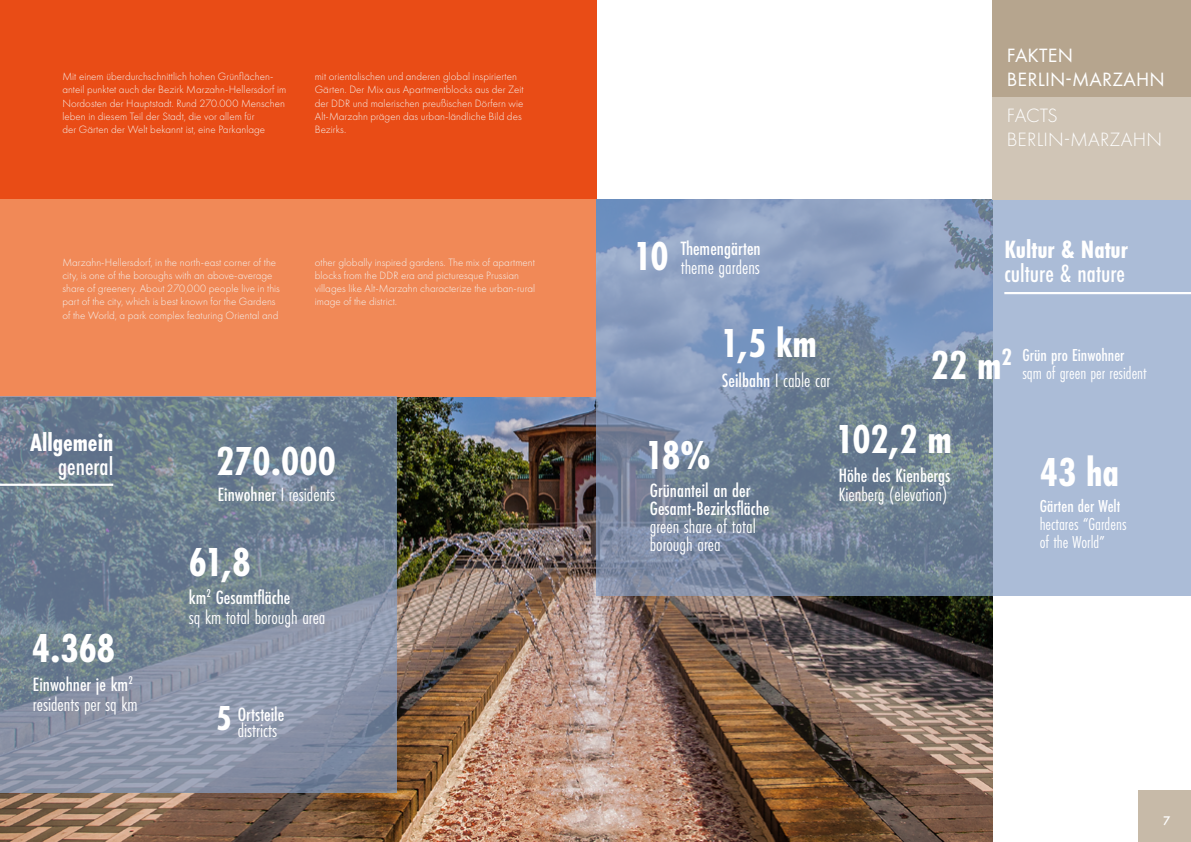
<style>
.page{position:relative;width:1191px;height:842px;background:#fff}
.page>*{position:absolute;margin:0;border:0;box-sizing:border-box;transform-origin:0 0}
.t1{font:700 42px "Futura PT Cond";color:#fff}
.t2{font:700 26px "Futura PT Cond";color:#fff}
.t3{font:500 26px "Futura PT Cond";color:#fff}
.t4{font:20px/19.8px "Futura PT Cond";color:#fff}
.t5{font:500 20px/16px "Futura PT Cond";color:#fff}
.t6{font:20px/24px "Futura PT";letter-spacing:.01em;color:#fff}
.t7{font:300 20px/24px "Futura PT";letter-spacing:.01em;color:#fff}
.t8{font:18px/18px "Futura PT Cond";color:#fff}
.t9{font:500 18px "Futura PT Cond";color:#fff}
.t10{font:500 13px "Futura PT";color:#fff}
.t11{font:300 11px/13.2px "Futura PT";letter-spacing:.005em;color:#f5f3f0}
.s1{font-weight:500}
.s2{font-weight:700;font-size:36px}
.s3{font-weight:400}
.s4{font-weight:700;font-size:42px}
.s5{font-weight:700;font-size:24.5px}
</style>
<div class="page">
<img style="left:0;top:199px;width:992px;height:643px">
<div style="left:0;top:198px;width:595px;height:199px;background:#f18957"></div>
<svg style="left:0;top:397px;width:396px;height:396px;background:#788799"></svg>
<svg style="left:596px;top:199px;width:595px;height:396px;background:#8a9db7"></svg>
<div style="left:0;top:0;width:596px;height:198px;background:#e94c16"></div>
<hr style="left:0;top:484px;width:113px;height:2px;background:#fff">
<div style="left:1138px;top:791px;width:53px;height:51px;background:#c7baa8"></div>
<div style="left:992px;top:0;width:199px;height:97px;background:#b6a58e"></div>
<div style="left:992px;top:97px;width:199px;height:102px;background:#d0c5b6"></div>
<hr style="left:1004px;top:292px;width:187px;height:2px;background:#fff">
<p class="t11" style="left:62px;top:70px;width:225px">Mit einem überdurchschnittlich hohen Grünflächen&shy;anteil punktet auch der Bezirk Marzahn-Hellersdorf im Nordosten der Hauptstadt. Rund 270.000 Menschen leben in diesem Teil der Stadt, die vor allem für<br>der Gärten der Welt bekannt ist, eine Parkanlage</p>
<p class="t11" style="left:315px;top:70px;width:210px">mit orientalischen und anderen global inspirierten Gärten. Der Mix aus Apartmentblocks aus der Zeit der DDR und malerischen preußischen Dörfern wie Alt-Marzahn prägen das urban-ländliche Bild des Bezirks.</p>
<p class="t11" style="left:62px;top:256px;width:219px">Marzahn-Hellersdorf, in the north-east corner of the city, is one of the boroughs with an above-average share of greenery. About 270,000 people live in this part of the city, which is best known for the Gardens of the World, a park complex featuring Oriental and</p>
<p class="t11" style="left:315px;top:256px;width:222px">other globally inspired gardens. The mix of apartment blocks from the DDR era and picturesque Prussian villages like Alt-Marzahn characterize the urban-rural image of the district.</p>
<h2 class="t2" style="left:30px;top:427px;width:85px">Allgemein</h2>
<h2 class="t3" style="left:58px;top:451px;width:57px">general</h2>
<h1 class="t1" style="left:32px;top:624px;width:85px">4.368</h1>
<h3 class="t4" style="left:33px;top:674px;width:106px"><span class="s1">Einwohner je km</span><sup>2 </sup>residents per sq km</h3>
<h1 class="t1" style="left:216px;top:436px;width:121px">270.000</h1>
<h3 class="t4" style="left:218px;top:484px;width:119px"><span class="s1">Einwohner</span> I residents</h3>
<h1 class="t1" style="left:189px;top:537px;width:63px">61,8</h1>
<h3 class="t4" style="left:189px;top:587px;width:138px;line-height:20.2px"><span class="s1">km</span><sup>2</sup> <span class="s1">Gesamtfläche<br></span>sq km total borough area</h3>
<h3 class="t5" style="left:238px;top:706px;width:48px;text-indent:-22px"><span class="s2">5</span> Ortsteile <span class="s3">districts</span></h3>
<h3 class="t6" style="left:1006px;top:43px;width:159px">FAKTEN<br>BERLIN-MARZAHN</h3>
<h3 class="t7" style="left:1006px;top:103px;width:157px">FACTS<br>BERLIN-MARZAHN</h3>
<h3 class="t5" style="left:633px;top:239px;width:129px;line-height:19px;text-align:right"><span class="s4">10</span> Themengärten <span class="s3">theme gardens</span></h3>
<h2 class="t2" style="left:1004px;top:234px;width:125px">Kultur &amp; Natur</h2>
<h2 class="t3" style="left:1004px;top:258px;width:122px">culture &amp; nature</h2>
<h1 class="t1" style="left:720px;top:319px;width:98px">1,5 km</h1>
<h3 class="t4" style="left:722px;top:370px;width:110px"><span class="s1">Seilbahn</span> I cable car</h3>
<h3 class="t8" style="left:1022px;top:346px;width:126px;text-indent:-91px"><span class="s4">22 m</span><span class="s5">2</span> <span class="s1">Grün pro Einwohner </span>sqm of green per resident</h3>
<h1 class="t1" style="left:645px;top:430px;width:67px">18%</h1>
<h3 class="t5" style="left:650px;top:481px;width:121px;line-height:18px">Grünanteil an der<br>Gesamt-Bezirksfläche</h3>
<h3 class="t4" style="left:650px;top:518px;width:108px;line-height:18px">green share of total borough area</h3>
<h1 class="t1" style="left:835px;top:415px;width:118px">102,2 m</h1>
<h3 class="t5" style="left:839px;top:467px;width:113px">Höhe des Kienbergs</h3>
<h3 class="t4" style="left:839px;top:484px;width:110px">Kienberg (elevation)</h3>
<h1 class="t1" style="left:1040px;top:448px;width:81px">43 ha</h1>
<h3 class="t9" style="left:1039px;top:495px;width:82px">Gärten der Welt</h3>
<h3 class="t8" style="left:1039px;top:514px;width:88px">hectares “Gardens of the World”</h3>
<p class="t10" style="left:1163px;top:813px;width:9px">7</p>
</div>
